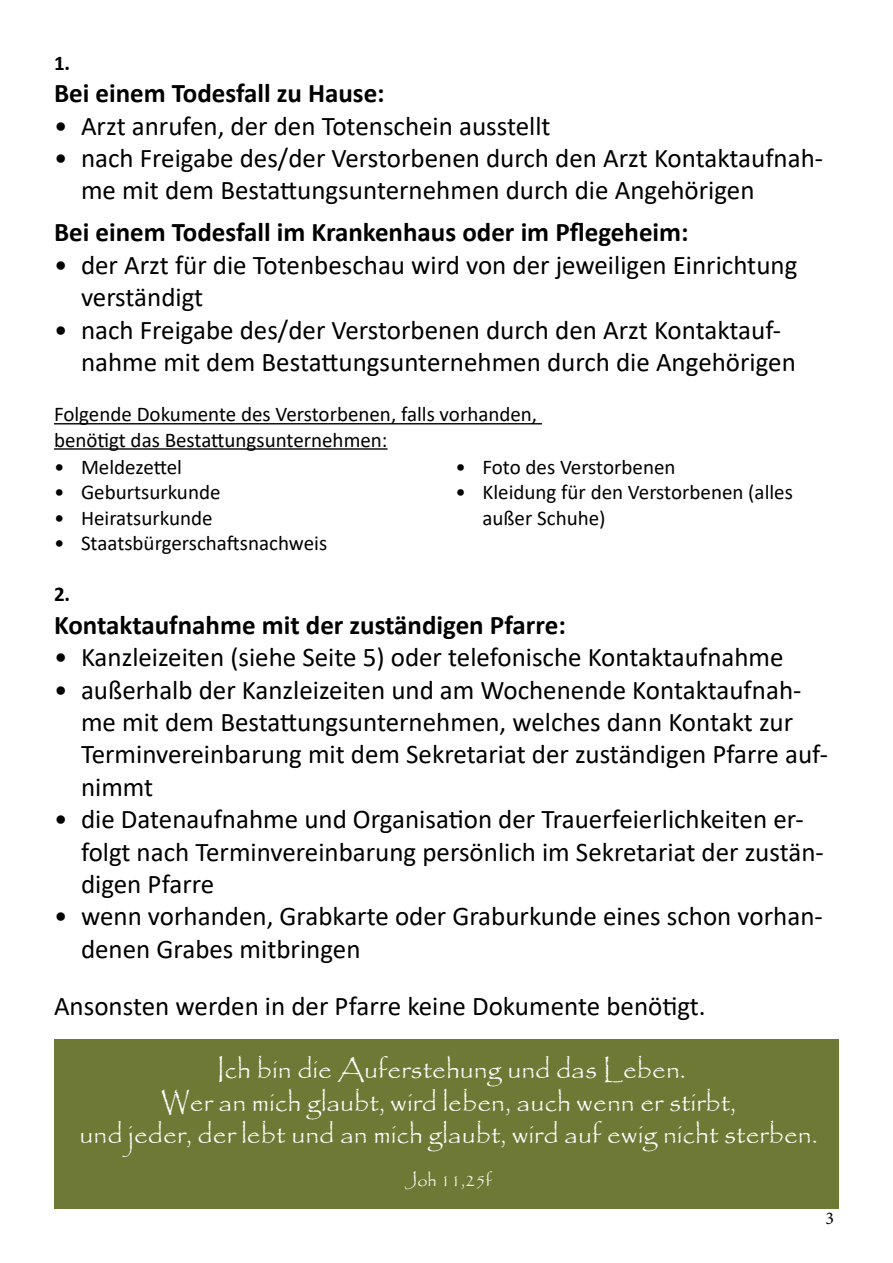
<style>
.page{position:relative;width:893px;height:1263px;background:#fff}
.page>*{position:absolute;margin:0;border:0;box-sizing:border-box;transform-origin:0 0}
.t1{font:27px/32.4px "Calibri";color:#000}
.t2{font:27px/32.4px "Papyrus";color:#fff;text-align:center}
.t3{font:700 27px "Calibri";color:#000}
.t4{font:21px/25.2px "Calibri";color:#000}
.t5{font:700 21px "Calibri";color:#000}
.t6{font:18px "Papyrus";color:#fff}
.t7{font:18px "Minion Pro";color:#000}
</style>
<div class="page">
<hr style="left:54px;top:423px;width:488px;height:1px;background:#000">
<hr style="left:54px;top:448px;width:334px;height:2px;background:#000">
<div style="left:54px;top:1039px;width:785px;height:170px;background:#6e7935"></div>
<p class="t5" style="left:54px;top:48px;width:18px">1.</p>
<p class="t3" style="left:54px;top:74px;width:332px">Bei einem Todesfall zu Hause:</p>
<p class="t1" style="left:54px;top:109px;width:498px">• Arzt anrufen, der den Totenschein ausstellt</p>
<p class="t1" style="left:81px;top:141px;width:744px;text-indent:-27px">• nach Freigabe des/der Verstorbenen durch den Arzt Kontaktaufnah&shy;me mit dem Bestattungsunternehmen durch die Angehörigen</p>
<p class="t3" style="left:54px;top:213px;width:636px">Bei einem Todesfall im Krankenhaus oder im Pflegeheim:</p>
<p class="t1" style="left:81px;top:248px;width:718px;text-indent:-27px">• der Arzt für die Totenbeschau wird von der jeweiligen Einrichtung verständigt</p>
<p class="t1" style="left:81px;top:313px;width:716px;text-indent:-27px">• nach Freigabe des/der Verstorbenen durch den Arzt Kontaktauf&shy;nahme mit dem Bestattungsunternehmen durch die Angehörigen</p>
<p class="t4" style="left:54px;top:401px;width:485px">Folgende Dokumente des Verstorbenen, falls vorhanden, benötigt das Bestattungsunternehmen:</p>
<p class="t4" style="left:54px;top:454px;width:130px">• Meldezettel</p>
<p class="t4" style="left:54px;top:479px;width:168px">• Geburtsurkunde</p>
<p class="t4" style="left:54px;top:504px;width:160px">• Heiratsurkunde</p>
<p class="t4" style="left:54px;top:530px;width:275px">• Staatsbürgerschaftsnachweis</p>
<p class="t4" style="left:455px;top:454px;width:222px">• Foto des Verstorbenen</p>
<p class="t4" style="left:482px;top:479px;width:312px;text-indent:-27px">• Kleidung für den Verstorbenen (alles außer Schuhe)</p>
<p class="t5" style="left:54px;top:580px;width:18px">2.</p>
<p class="t3" style="left:54px;top:606px;width:513px">Kontaktaufnahme mit der zuständigen Pfarre:</p>
<p class="t1" style="left:54px;top:640px;width:731px">• Kanzleizeiten (siehe Seite 5) oder telefonische Kontaktaufnahme</p>
<p class="t1" style="left:81px;top:673px;width:749px;text-indent:-27px">• außerhalb der Kanzleizeiten und am Wochenende Kontaktaufnah&shy;me mit dem Bestattungsunternehmen, welches dann Kontakt zur Terminvereinbarung mit dem Sekretariat der zuständigen Pfarre auf&shy;nimmt</p>
<p class="t1" style="left:81px;top:802px;width:744px;text-indent:-27px">• die Datenaufnahme und Organisation der Trauerfeierlichkeiten er&shy;folgt nach Terminvereinbarung persönlich im Sekretariat der zustän&shy;digen Pfarre</p>
<p class="t1" style="left:81px;top:900px;width:743px;text-indent:-27px">• wenn vorhanden, Grabkarte oder Graburkunde eines schon vorhan&shy;denen Grabes mitbringen</p>
<p class="t1" style="left:54px;top:990px;width:653px">Ansonsten werden in der Pfarre keine Dokumente benötigt.</p>
<p class="t2" style="left:80px;top:1053px;width:739px">Ich bin die Auferstehung und das Leben.<br>Wer an mich glaubt, wird leben, auch wenn er stirbt,<br>und jeder, der lebt und an mich glaubt, wird auf ewig nicht sterben.</p>
<p class="t6" style="left:405px;top:1169px;width:88px">Joh 11,25f</p>
<p class="t7" style="left:825px;top:1206px;width:10px">3</p>
</div>
